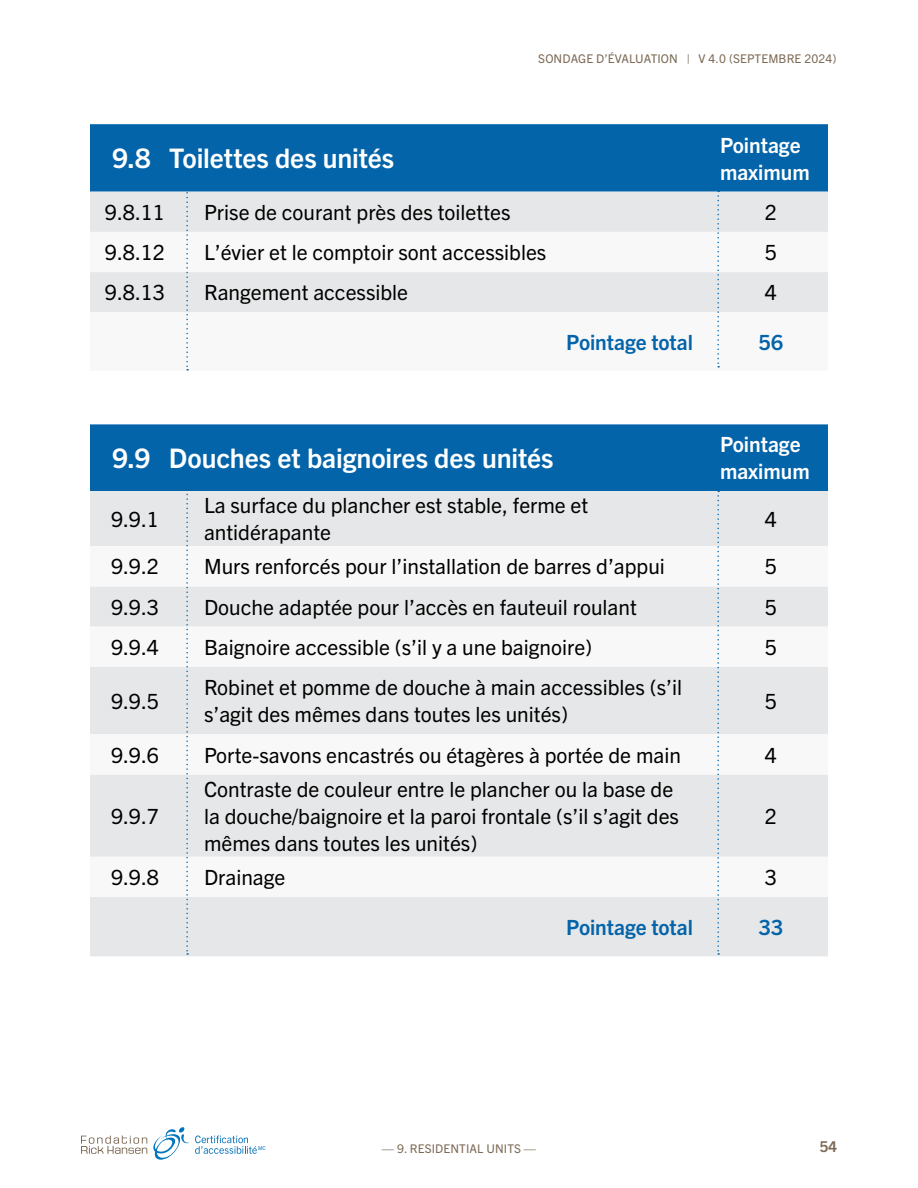
<style>
.page{position:relative;width:918px;height:1188px;background:#fff}
.page>*{position:absolute;margin:0;border:0;box-sizing:border-box;transform-origin:0 0}
.t1{font:700 27px "Trade Gothic Next LT Pro";letter-spacing:-.005em;color:#fff}
.t2{font:21px/27px "Trade Gothic Next LT Pro";color:#000}
.t3{font:700 21px/27px "Trade Gothic Next LT Pro";color:#fff}
.t4{font:700 21px "Trade Gothic Next LT Pro";letter-spacing:-.005em;color:#0364aa}
.t5{font:700 15px "Trade Gothic Next LT Pro";color:#7d6a55}
.t6{font:12px "Trade Gothic Next LT Pro";letter-spacing:.01em;color:#7d6a55}
.t7{font:5.25px "Trade Gothic Next LT Pro";color:#0d76bd}
</style>
<div class="page">
<svg style="left:195px;top:1136px;width:62px;height:18px"></svg>
<svg style="left:81px;top:1127px;width:108px;height:33px"></svg>
<div style="left:90px;top:124px;width:738px;height:68px;background:#0364aa"></div>
<div style="left:90px;top:192px;width:738px;height:40px;background:#e6e7e8"></div>
<svg style="left:90px;top:272px;width:738px;height:99px"></svg>
<div style="left:90px;top:424px;width:738px;height:67px;background:#0364aa"></div>
<div style="left:90px;top:491px;width:738px;height:465px;background:#e6e7e8"></div>
<svg style="left:90px;top:546px;width:738px;height:351px;fill:#e6e7e8"></svg>
<svg style="left:717px;top:191px;width:2px;height:177px"></svg>
<svg style="left:186px;top:188px;width:2px;height:182px"></svg>
<svg style="left:717px;top:491px;width:2px;height:464px"></svg>
<svg style="left:186px;top:489px;width:2px;height:466px"></svg>
<p class="t6" style="left:538px;top:51px;width:300px">SONDAGE D’ÉVALUATION | V 4.0 (SEPTEMBRE 2024)</p>
<p class="t1" style="left:112px;top:140px;width:283px">9.8 Toilettes des unités</p>
<p class="t3" style="left:720px;top:130px;width:91px">Pointage maximum</p>
<p class="t2" style="left:105px;top:197px;width:62px">9.8.11</p>
<p class="t2" style="left:204px;top:197px;width:308px">Prise de courant près des toilettes</p>
<p class="t2" style="left:765px;top:197px;width:14px">2</p>
<p class="t2" style="left:105px;top:238px;width:62px">9.8.12</p>
<p class="t2" style="left:204px;top:238px;width:344px">L’évier et le comptoir sont accessibles</p>
<p class="t2" style="left:765px;top:238px;width:14px">5</p>
<p class="t2" style="left:105px;top:278px;width:62px">9.8.13</p>
<p class="t2" style="left:204px;top:278px;width:206px">Rangement accessible</p>
<p class="t2" style="left:765px;top:278px;width:14px">4</p>
<p class="t4" style="left:566px;top:327px;width:128px">Pointage total</p>
<p class="t4" style="left:759px;top:327px;width:26px">56</p>
<p class="t1" style="left:113px;top:440px;width:442px">9.9 Douches et baignoires des unités</p>
<p class="t3" style="left:720px;top:430px;width:91px">Pointage maximum</p>
<p class="t2" style="left:111px;top:504px;width:49px">9.9.1</p>
<p class="t2" style="left:204px;top:491px;width:386px">La surface du plancher est stable, ferme et antidérapante</p>
<p class="t2" style="left:765px;top:504px;width:14px">4</p>
<p class="t2" style="left:111px;top:552px;width:49px">9.9.2</p>
<p class="t2" style="left:204px;top:552px;width:463px">Murs renforcés pour l’installation de barres d’appui</p>
<p class="t2" style="left:765px;top:552px;width:14px">5</p>
<p class="t2" style="left:111px;top:592px;width:49px">9.9.3</p>
<p class="t2" style="left:204px;top:592px;width:434px">Douche adaptée pour l’accès en fauteuil roulant</p>
<p class="t2" style="left:765px;top:592px;width:14px">5</p>
<p class="t2" style="left:111px;top:632px;width:49px">9.9.4</p>
<p class="t2" style="left:204px;top:632px;width:390px">Baignoire accessible (s’il y a une baignoire)</p>
<p class="t2" style="left:765px;top:632px;width:14px">5</p>
<p class="t2" style="left:111px;top:686px;width:49px">9.9.5</p>
<p class="t2" style="left:204px;top:673px;width:480px">Robinet et pomme de douche à main accessibles (s’il s’agit des mêmes dans toutes les unités)</p>
<p class="t2" style="left:765px;top:686px;width:14px">5</p>
<p class="t2" style="left:111px;top:740px;width:49px">9.9.6</p>
<p class="t2" style="left:204px;top:740px;width:478px">Porte-savons encastrés ou étagères à portée de main</p>
<p class="t2" style="left:765px;top:740px;width:14px">4</p>
<p class="t2" style="left:111px;top:801px;width:49px">9.9.7</p>
<p class="t2" style="left:204px;top:774px;width:477px">Contraste de couleur entre le plancher ou la base de la douche/baignoire et la paroi frontale (s’il s’agit des mêmes dans toutes les unités)</p>
<p class="t2" style="left:765px;top:801px;width:14px">2</p>
<p class="t2" style="left:111px;top:862px;width:49px">9.9.8</p>
<p class="t2" style="left:204px;top:862px;width:83px">Drainage</p>
<p class="t2" style="left:765px;top:862px;width:14px">3</p>
<p class="t4" style="left:566px;top:913px;width:128px">Pointage total</p>
<p class="t4" style="left:759px;top:913px;width:26px">33</p>
<p class="t7" style="left:258px;top:1145px;width:9px">MC</p>
<p class="t6" style="left:382px;top:1140px;width:156px">— 9. RESIDENTIAL UNITS —</p>
<p class="t5" style="left:820px;top:1136px;width:19px">54</p>
</div>
